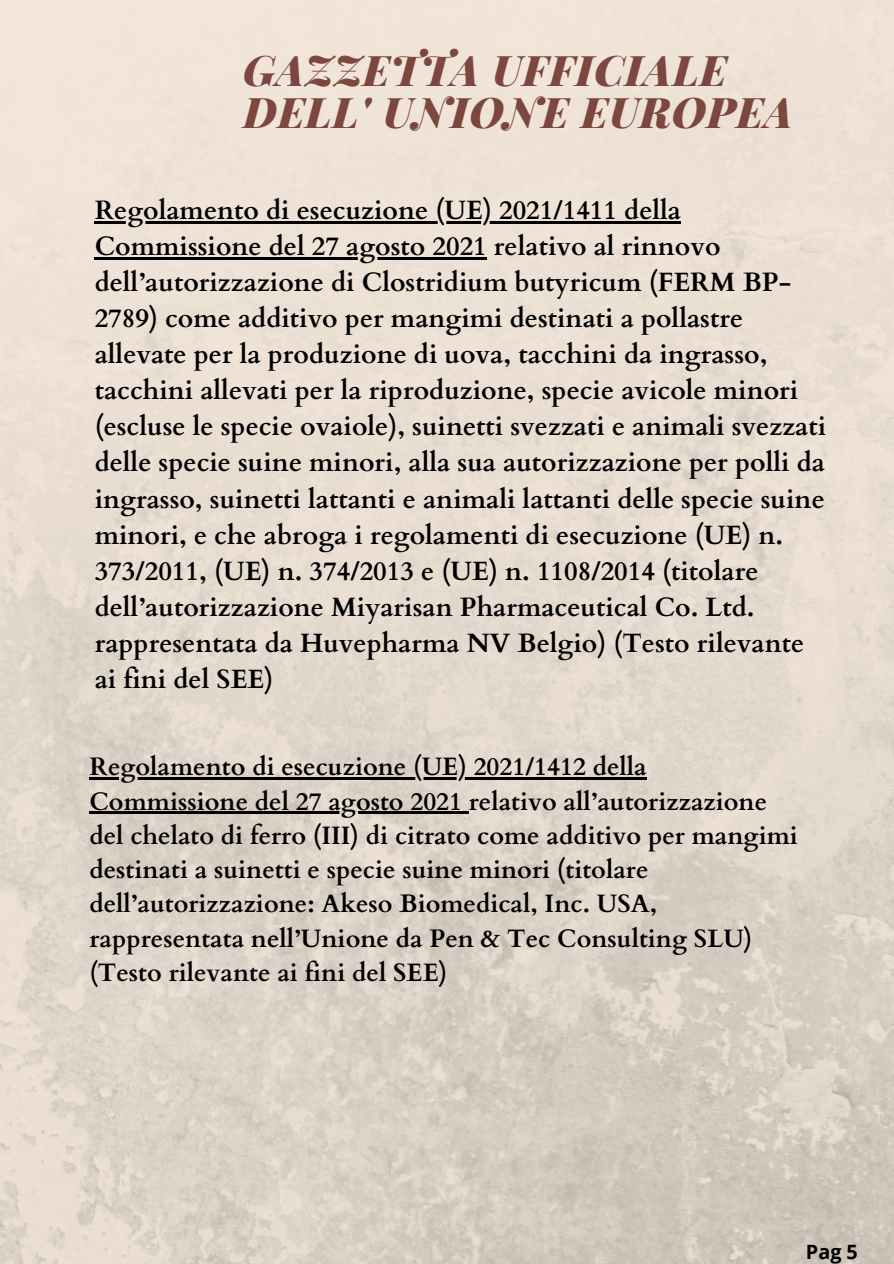
<style>
.page{position:relative;width:894px;height:1264px;background:#fff}
.page>*{position:absolute;margin:0;border:0;box-sizing:border-box;transform-origin:0 0}
.t1{font:italic 900 42.3px/41.7px "Playfair Display";letter-spacing:.02em;color:#7b473e}
.t2{font:700 26.55px/36px "Cardo";color:#000}
.t3{font:700 25.2px/34.2px "Cardo";color:#000}
.t4{font:700 19.8px "Open Sans";color:#000}
</style>
<div class="page">
<img style="left:0;top:0;width:893px;height:1263px">
<hr style="left:95px;top:221px;width:586px;height:3px;background:#000">
<hr style="left:95px;top:257px;width:391px;height:3px;background:#000">
<hr style="left:89px;top:777px;width:557px;height:2px;background:#000">
<hr style="left:89px;top:811px;width:373px;height:2px;background:#000">
<svg style="left:462px;top:811px;width:6px;height:2px"></svg>
<p class="t1" style="left:243px;top:48px;width:551px">GAZZETTA UFFICIALE<br>DELL' UNIONE EUROPEA</p>
<p class="t2" style="left:95px;top:193px;width:732px">Regolamento di esecuzione (UE) 2021/1411 della Commissione del 27 agosto 2021 relativo al rinnovo dell’autorizzazione di Clostridium butyricum (FERM BP-2789) come additivo per mangimi destinati a pollastre allevate per la produzione di uova, tacchini da ingrasso, tacchini allevati per la riproduzione, specie avicole minori (escluse le specie ovaiole), suinetti svezzati e animali svezzati delle specie suine minori, alla sua autorizzazione per polli da ingrasso, suinetti lattanti e animali lattanti delle specie suine minori, e che abroga i regolamenti di esecuzione (UE) n.<br>373/2011, (UE) n. 374/2013 e (UE) n. 1108/2014 (titolare dell’autorizzazione Miyarisan Pharmaceutical Co. Ltd. rappresentata da Huvepharma NV Belgio) (Testo rilevante ai fini del SEE)</p>
<p class="t3" style="left:89px;top:750px;width:709px">Regolamento di esecuzione (UE) 2021/1412 della Commissione del 27 agosto 2021 relativo all’autorizzazione del chelato di ferro (III) di citrato come additivo per mangimi destinati a suinetti e specie suine minori (titolare dell’autorizzazione: Akeso Biomedical, Inc. USA, rappresentata nell’Unione da Pen &amp; Tec Consulting SLU) (Testo rilevante ai fini del SEE)</p>
<p class="t4" style="left:805px;top:1237px;width:53px">Pag 5</p>
</div>
